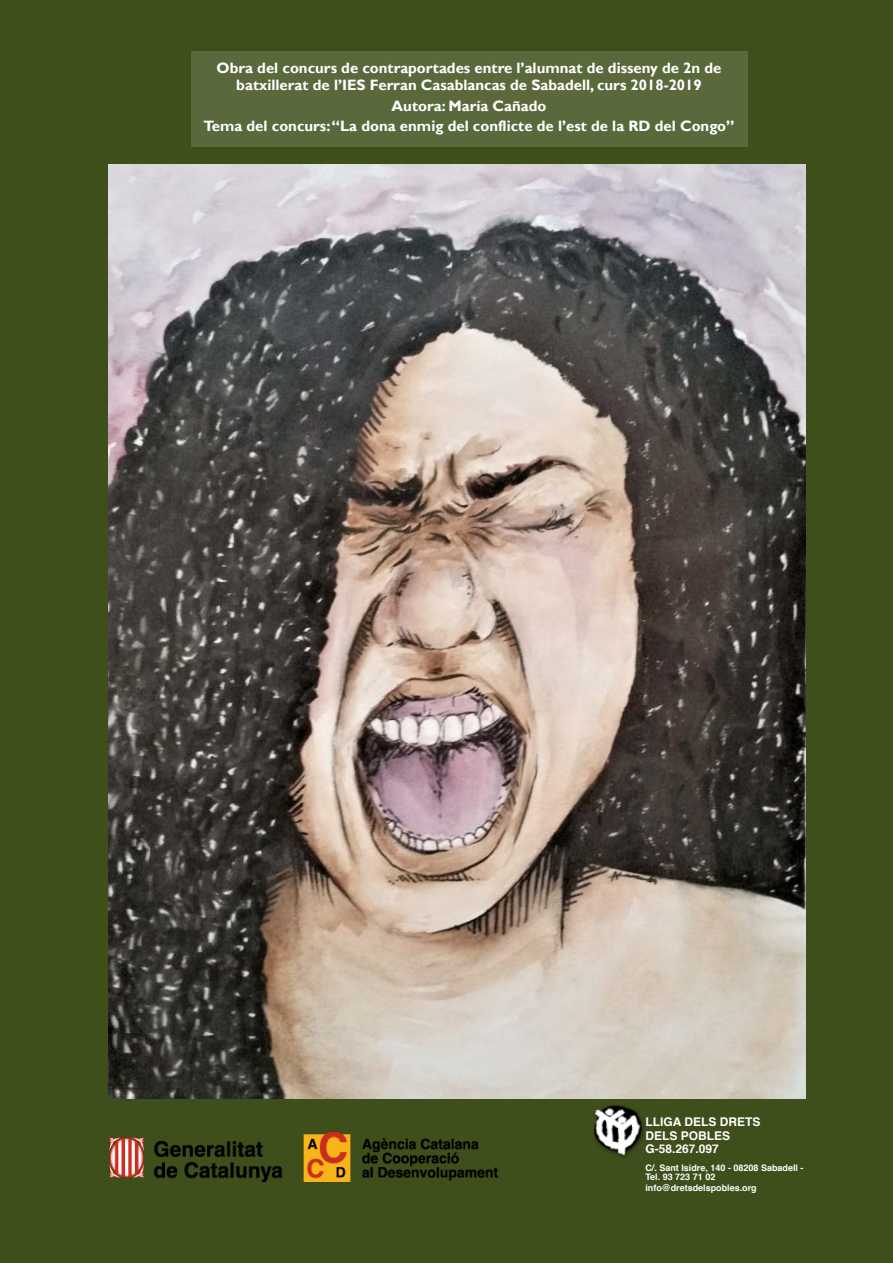
<style>
.page{position:relative;width:893px;height:1263px;background:#3e4f1b}
.page>*{position:absolute;margin:0;border:0;box-sizing:border-box;transform-origin:0 0}
.t1{font:700 15px/16.5px "Gill Sans";color:#fff;text-align:center}
.t2{font:700 12px/13.5px "Helvetica";color:#fff}
.t3{font:700 9px/9px "Helvetica";color:#fff}
</style>
<div class="page">
<img style="left:594px;top:1105px;width:50px;height:52px">
<div style="left:191px;top:51px;width:557px;height:96px;background:#5a693c"></div>
<img style="left:108px;top:165px;width:697px;height:933px">
<img style="left:109px;top:1137px;width:174px;height:46px">
<img style="left:303px;top:1131px;width:195px;height:51px">
<p class="t1" style="left:217px;top:60px;width:506px">Obra del concurs de contraportades entre l’alumnat de disseny de 2n de batxillerat de l’IES Ferran Casablancas de Sabadell, curs 2018-2019</p>
<p class="t1" style="left:203px;top:96px;width:533px;line-height:20.7px">Autora: María Cañado<br>Tema del concurs: “La dona enmig del conflicte de l’est de la RD del Congo”</p>
<p class="t2" style="left:645px;top:1115px;width:116px">LLIGA DELS DRETS<br>DELS POBLES<br>G-58.267.097</p>
<p class="t3" style="left:645px;top:1163px;width:160px">C/. Sant Isidre, 140 - 08208 Sabadell -<br>Tel. 93 723 71 02</p>
<p class="t3" style="left:645px;top:1183px;width:113px">info@dretsdelspobles.org</p>
</div>
